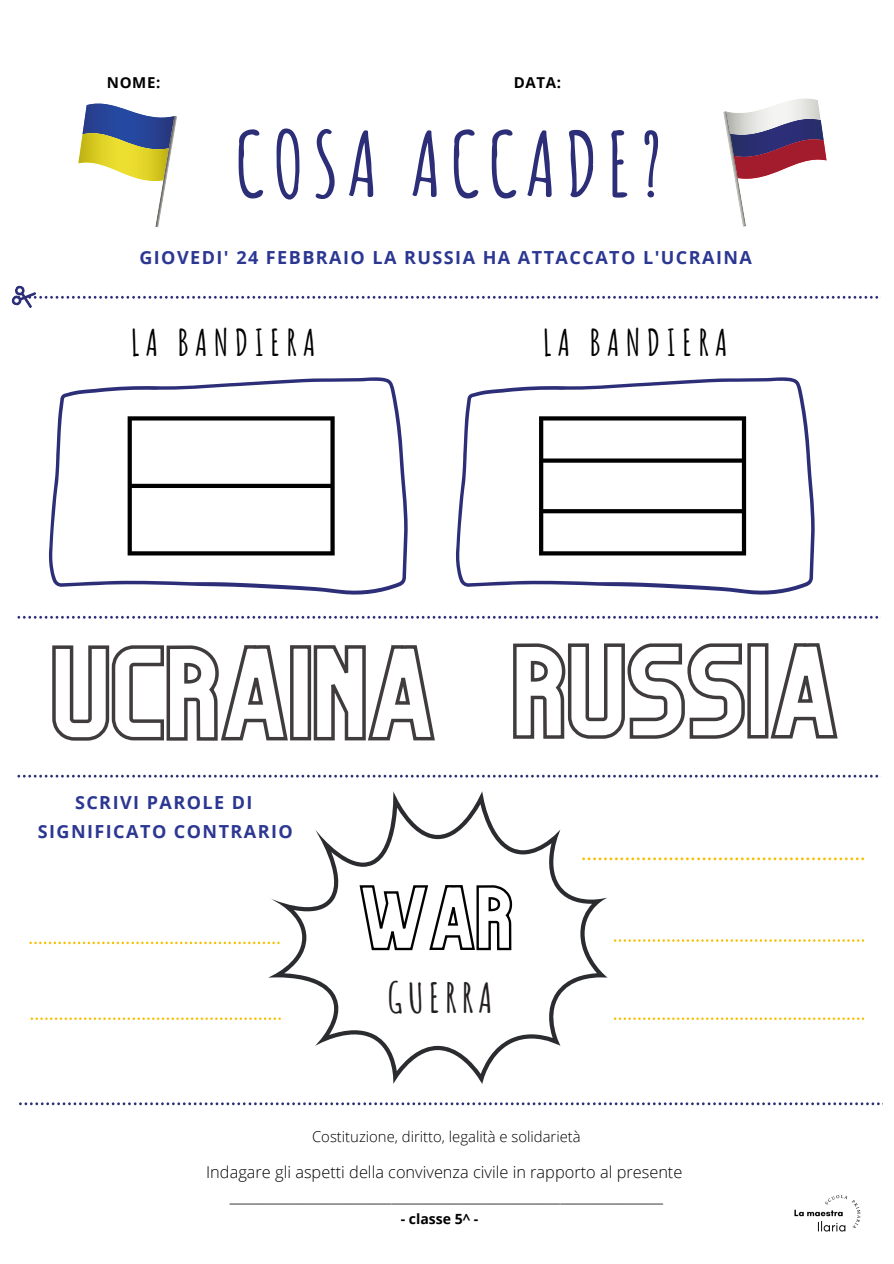
<style>
.page{position:relative;width:894px;height:1264px;background:#fff}
.page>*{position:absolute;margin:0;border:0;box-sizing:border-box;transform-origin:0 0}
.t1{font:700 88.5px "Amatic SC";letter-spacing:.09em;color:#2c2f78}
.t2{font:700 40.5px "Amatic SC";letter-spacing:.125em;color:#231f20}
.t3{font:700 36px "Amatic SC";letter-spacing:.17em;color:#000}
.t4{font:700 18px "Open Sans";letter-spacing:.08em;color:#2c3792}
.t5{font:300 17.85px "Open Sans";color:#000}
.t6{font:300 16.35px "Open Sans";color:#000}
.t7{font:700 15px "Open Sans";letter-spacing:.04em;color:#000}
.t8{font:300 14.85px "Open Sans";color:#000}
.t9{font:700 14.1px "Open Sans";color:#000}
</style>
<div class="page">
<svg style="left:49px;top:377px;width:359px;height:218px"></svg>
<svg style="left:11px;top:285px;width:870px;height:23px"></svg>
<svg style="left:17px;top:616px;width:864px;height:2px"></svg>
<svg style="left:19px;top:1102px;width:864px;height:3px"></svg>
<svg style="left:128px;top:416px;width:206px;height:139px"></svg>
<svg style="left:78px;top:103px;width:99px;height:124px"></svg>
<svg style="left:723px;top:98px;width:103px;height:129px"></svg>
<svg style="left:456px;top:377px;width:358px;height:218px"></svg>
<svg style="left:539px;top:416px;width:206px;height:139px"></svg>
<img style="left:794px;top:1195px;width:67px;height:37px">
<svg style="left:268px;top:791px;width:339px;height:292px"></svg>
<svg style="left:52px;top:645px;width:383px;height:96px"></svg>
<svg style="left:513px;top:643px;width:325px;height:96px"></svg>
<svg style="left:358px;top:883px;width:155px;height:68px"></svg>
<svg style="left:17px;top:774px;width:864px;height:3px"></svg>
<svg style="left:582px;top:857px;width:282px;height:3px"></svg>
<svg style="left:614px;top:939px;width:250px;height:2px"></svg>
<svg style="left:614px;top:1017px;width:250px;height:2px"></svg>
<svg style="left:29px;top:941px;width:302px;height:3px"></svg>
<svg style="left:31px;top:1017px;width:302px;height:2px"></svg>
<p class="t7" style="left:107px;top:72px;width:55px">NOME:</p>
<p class="t7" style="left:513px;top:72px;width:49px">DATA:</p>
<p class="t1" style="left:235px;top:107px;width:429px">COSA ACCADE?</p>
<p class="t4" style="left:139px;top:244px;width:614px">GIOVEDI' 24 FEBBRAIO LA RUSSIA HA ATTACCATO L'UCRAINA</p>
<p class="t3" style="left:131px;top:319px;width:186px">LA BANDIERA</p>
<p class="t3" style="left:542px;top:319px;width:186px">LA BANDIERA</p>
<p class="t4" style="left:75px;top:789px;width:179px">SCRIVI PAROLE DI</p>
<p class="t4" style="left:38px;top:818px;width:256px">SIGNIFICATO CONTRARIO</p>
<p class="t2" style="left:387px;top:971px;width:107px">GUERRA</p>
<p class="t8" style="left:312px;top:1126px;width:270px">Costituzione, diritto, legalità e solidarietà</p>
<p class="t6" style="left:206px;top:1160px;width:477px">Indagare gli aspetti della convivenza civile in rapporto al presente</p>
<p class="t5" style="left:229px;top:1182px;width:435px">___________________________________________________________</p>
<p class="t9" style="left:400px;top:1209px;width:79px">- classe 5^ -</p>
</div>
